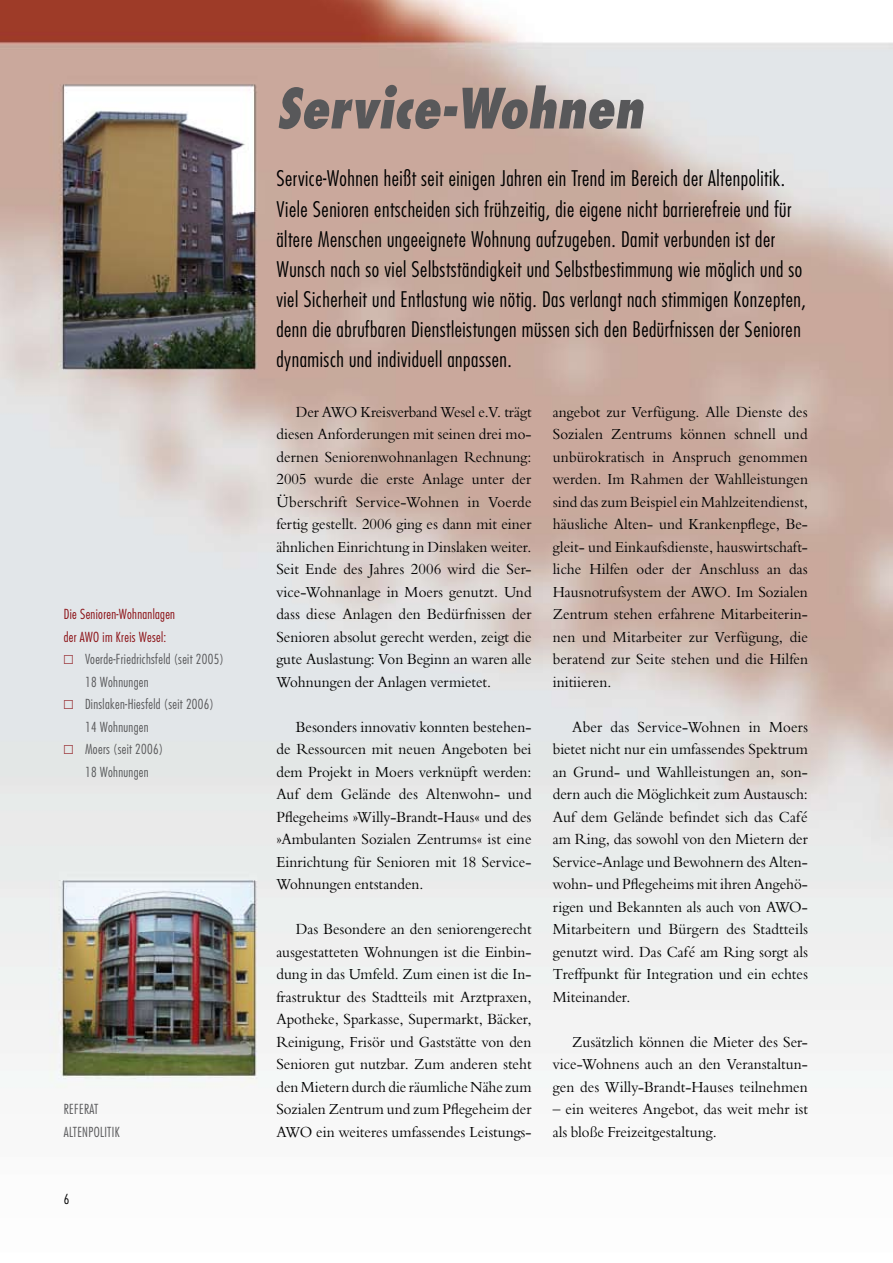
<style>
.page{position:relative;width:893px;height:1263px;background:#fff}
.page>*{position:absolute;margin:0;border:0;box-sizing:border-box;transform-origin:0 0}
.t1{font:italic 800 condensed 54px "Futura";color:#58585a;scale:.95 1}
.t2{font:300 condensed 21px/30px "Futura";letter-spacing:.025em;color:#000}
.t3{font:15px/22.5px "Bergamo";color:#000;text-align:justify;scale:.95 1}
.t4{font:300 condensed 13.5px/22.5px "Futura";letter-spacing:.025em;color:#58585a}
.t5{font:300 condensed 13.5px "Futura";letter-spacing:.025em;color:#8b0e13}
.s1{font-family:"European Pi Three";font-weight:400;font-stretch:normal;font-size:12px;color:#8b0e13}
</style>
<div class="page">
<img style="left:0;top:0;width:893px;height:1088px">
<p class="t5" style="left:64px;top:606px;width:113px">Die Senioren-Wohnanlagen</p>
<p class="t5" style="left:64px;top:628px;width:104px">der AWO im Kreis Wesel:</p>
<p class="t4" style="left:64px;top:648px;width:161px"><span class="s1">M</span> Voerde-Friedrichsfeld (seit 2005)</p>
<p class="t4" style="left:85px;top:670px;width:65px">18 Wohnungen</p>
<p class="t4" style="left:64px;top:693px;width:152px"><span class="s1">M</span> Dinslaken-Hiesfeld (seit 2006)</p>
<p class="t4" style="left:85px;top:715px;width:65px">14 Wohnungen</p>
<p class="t4" style="left:64px;top:738px;width:101px"><span class="s1">M</span> Moers (seit 2006)</p>
<p class="t4" style="left:85px;top:760px;width:65px">18 Wohnungen</p>
<p class="t4" style="left:64px;top:1098px;width:57px">Referat<br>Altenpolitik</p>
<h1 class="t1" style="left:276px;top:74px;width:388px">Service-Wohnen</h1>
<p class="t2" style="left:276px;top:163px;width:531px">Service-Wohnen heißt seit einigen Jahren ein Trend im Bereich der Altenpolitik.<br>Viele Senioren entscheiden sich frühzeitig, die eigene nicht barrierefreie und für ältere Menschen ungeeignete Wohnung aufzugeben. Damit verbunden ist der Wunsch nach so viel Selbstständigkeit und Selbstbestimmung wie möglich und so viel Sicherheit und Entlastung wie nötig. Das verlangt nach stimmigen Konzepten, denn die abrufbaren Dienstleistungen müssen sich den Bedürfnissen der Senioren dynamisch und individuell anpassen.</p>
<p class="t3" style="left:276px;top:401px;width:270px;text-indent:19px">Der AWO Kreisverband Wesel e.V. trägt diesen Anforderungen mit seinen drei mo&shy;dernen Seniorenwohnanlagen Rechnung:<br>2005 wurde die erste Anlage unter der Überschrift Service-Wohnen in Voerde fertig gestellt. 2006 ging es dann mit einer ähnlichen Einrichtung in Dinslaken weiter.<br>Seit Ende des Jahres 2006 wird die Ser&shy;vice-Wohnanlage in Moers genutzt. Und dass diese Anlagen den Bedürfnissen der Senioren absolut gerecht werden, zeigt die gute Auslastung: Von Beginn an waren alle Wohnungen der Anlagen vermietet.</p>
<p class="t3" style="left:276px;top:716px;width:270px;text-indent:19px">Besonders innovativ konnten bestehen&shy;de Ressourcen mit neuen Angeboten bei dem Projekt in Moers verknüpft werden:<br>Auf dem Gelände des Altenwohn- und Pflegeheims »Willy-Brandt-Haus« und des »Ambulanten Sozialen Zentrums« ist eine Einrichtung für Senioren mit 18 Service-Wohnungen entstanden.</p>
<p class="t3" style="left:276px;top:918px;width:270px;text-indent:19px">Das Besondere an den seniorengerecht ausgestatteten Wohnungen ist die Einbin&shy;dung in das Umfeld. Zum einen ist die In&shy;frastruktur des Stadtteils mit Arztpraxen, Apotheke, Sparkasse, Supermarkt, Bäcker, Reinigung, Frisör und Gaststätte von den Senioren gut nutzbar. Zum anderen steht den Mietern durch die räumliche Nähe zum Sozialen Zentrum und zum Pflegeheim der AWO ein weiteres umfassendes Leistungs-</p>
<p class="t3" style="left:553px;top:401px;width:270px">angebot zur Verfügung. Alle Dienste des Sozialen Zentrums können schnell und unbürokratisch in Anspruch genommen werden. Im Rahmen der Wahlleistungen sind das zum Beispiel ein Mahlzeitendienst, häusliche Alten- und Krankenpflege, Be&shy;gleit- und Einkaufsdienste, hauswirtschaft&shy;liche Hilfen oder der Anschluss an das Hausnotrufsystem der AWO. Im Sozialen Zentrum stehen erfahrene Mitarbeiterin&shy;nen und Mitarbeiter zur Verfügung, die beratend zur Seite stehen und die Hilfen initiieren.</p>
<p class="t3" style="left:553px;top:716px;width:270px;text-indent:19px">Aber das Service-Wohnen in Moers bietet nicht nur ein umfassendes Spektrum an Grund- und Wahlleistungen an, son&shy;dern auch die Möglichkeit zum Austausch:<br>Auf dem Gelände befindet sich das Café am Ring, das sowohl von den Mietern der Service-Anlage und Bewohnern des Alten&shy;wohn- und Pflegeheims mit ihren Angehö&shy;rigen und Bekannten als auch von AWO-Mitarbeitern und Bürgern des Stadtteils genutzt wird. Das Café am Ring sorgt als Treffpunkt für Integration und ein echtes Miteinander.</p>
<p class="t3" style="left:553px;top:1031px;width:270px;text-indent:19px">Zusätzlich können die Mieter des Ser&shy;vice-Wohnens auch an den Veranstaltun&shy;gen des Willy-Brandt-Hauses teilnehmen</p>
<p class="t3" style="left:553px;top:1098px;width:270px">– ein weiteres Angebot, das weit mehr ist als bloße Freizeitgestaltung.</p>
</div>
